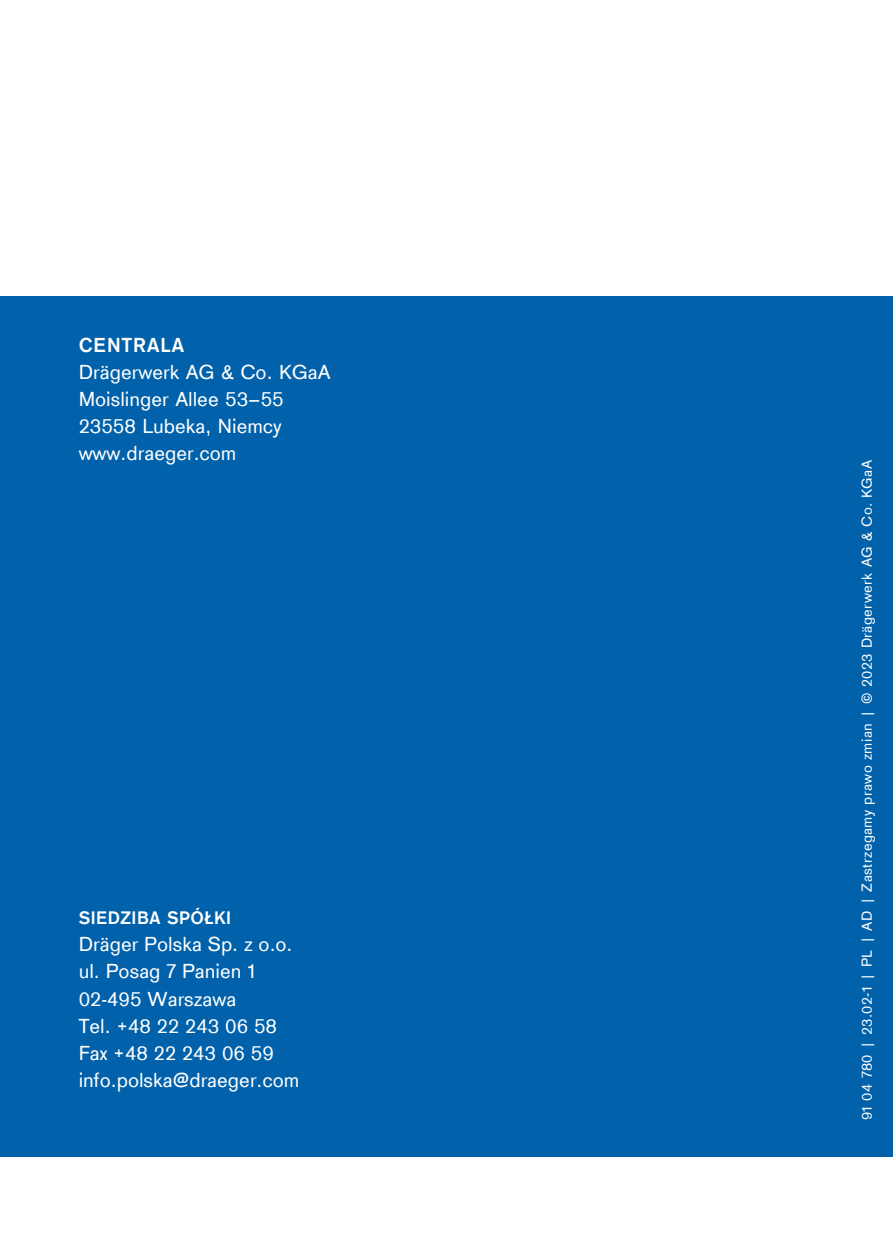
<style>
.page{position:relative;width:893px;height:1259px;background:#fff}
.page>*{position:absolute;margin:0;border:0;box-sizing:border-box;transform-origin:0 0}
.t1{font:21px/27px "Draeger San";color:#fff}
.t2{font:700 21px "Draeger San";letter-spacing:.05em;color:#fff}
.t3{font:700 18.6px "Draeger San";letter-spacing:.025em;color:#fff}
.t4{font:15px "Draeger San";letter-spacing:.025em;color:#fff}
</style>
<div class="page">
<div style="left:0;top:297px;width:893px;height:860px;background:#0161aa"></div>
<p class="t2" style="left:79px;top:331px;width:107px">CENTRALA</p>
<p class="t1" style="left:79px;top:357px;width:254px">Drägerwerk AG &amp; Co. KGaA<br>Moislinger Allee 53–55<br>23558 Lubeka, Niemcy www.draeger.com</p>
<p class="t3" style="left:79px;top:905px;width:154px">SIEDZIBA SPÓŁKI</p>
<p class="t1" style="left:79px;top:930px;width:222px">Dräger Polska Sp. z o.o. ul. Posag 7 Panien 1<br>02-495 Warszawa<br>Tel. +48 22 243 06 58<br>Fax +48 22 243 06 59 info.polska@draeger.com</p>
<p class="t4" style="left:856px;top:1120px;width:662px;rotate:-90deg">91 04 780 | 23.02-1 | PL | AD | Zastrzegamy prawo zmian | © 2023 Drägerwerk AG &amp; Co. KGaA</p>
</div>
